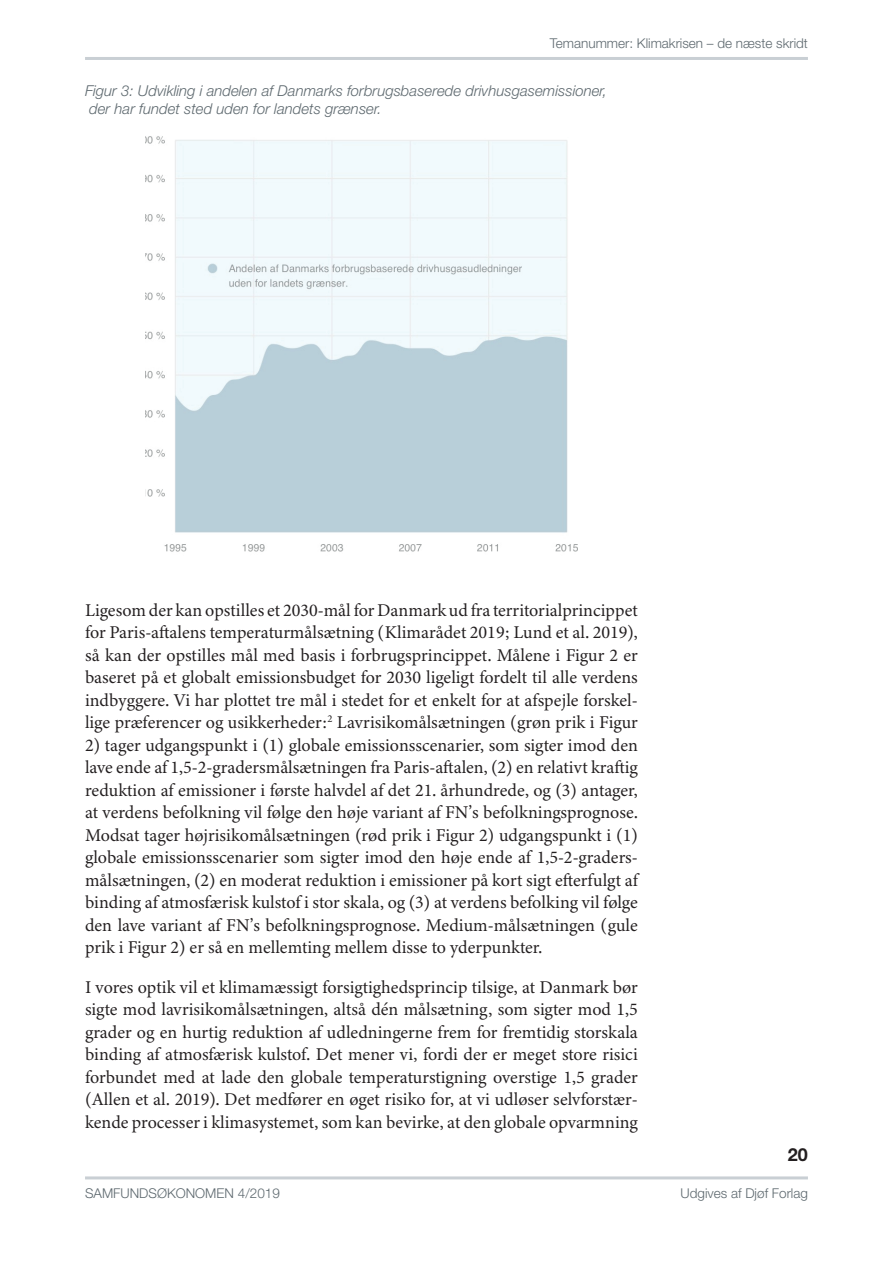
<style>
.page{position:relative;width:893px;height:1263px;background:#fff}
.page>*{position:absolute;margin:0;border:0;box-sizing:border-box;transform-origin:0 0}
.t1{font:18px/22.5px "Minion 3";color:#231f20;text-align:justify}
.t2{font:700 18px "Helvetica Neue LT Std";color:#231f20}
.t3{font:italic 300 15px/18px "Helvetica Neue LT Std";color:#5e696f}
.t4{font:300 13.5px "Helvetica Neue LT Std";color:#5e696f}
.s1{font-family:"Calluna"}
</style>
<div class="page">
<hr style="left:85px;top:1176px;width:723px;height:3px;background:#c9cfd4">
<hr style="left:85px;top:57px;width:723px;height:3px;background:#c9cfd4">
<img style="left:145px;top:136px;width:433px;height:416px">
<p class="t4" style="left:550px;top:35px;width:260px">Temanummer: Klimakrisen – de næste skridt</p>
<p class="t3" style="left:85px;top:81px;width:524px">Figur 3: Udvikling i andelen af Danmarks forbrugsbaserede drivhusgasemissioner, der har fundet sted uden for landets grænser.</p>
<p class="t1" style="left:85px;top:599px;width:554px">Ligesom der kan opstilles et 2030-mål for Danmark ud fra territorialprincippet for Paris-aftalens temperaturmålsætning (Klimarådet 2019; Lund et al. 2019), så kan der opstilles mål med basis i forbrugsprincippet. Målene i Figur 2 er baseret på et globalt emissionsbudget for 2030 ligeligt fordelt til alle verdens indbyggere. Vi har plottet tre mål i stedet for et enkelt for at afspejle forskel&shy;lige præferencer og usikkerheder:<sup>2</sup> Lavrisikomålsætningen (grøn prik i Figur</p>
<p class="t1" style="left:85px;top:734px;width:554px">2) tager udgangspunkt i (1) globale emissionsscenarier, som sigter imod den lave ende af 1,5-2-gradersmålsætningen fra Paris-aftalen, (2) en relativt kraftig reduktion af emissioner i første halvdel af det 21. århundrede, og (3) antager, at verdens befolkning vil følge den høje variant af FN<span class="s1">’</span>s befolkningsprognose.<br>Modsat tager højrisikomålsætningen (rød prik i Figur 2) udgangspunkt i (1) globale emissionsscenarier som sigter imod den høje ende af 1,5-2-graders&shy;målsætningen, (2) en moderat reduktion i emissioner på kort sigt efterfulgt af binding af atmosfærisk kulstof i stor skala, og (3) at verdens befolking vil følge den lave variant af FN<span class="s1">’</span>s befolkningsprognose. Medium-målsætningen (gule prik i Figur 2) er så en mellemting mellem disse to yderpunkter.</p>
<p class="t1" style="left:85px;top:976px;width:554px">I vores optik vil et klimamæssigt forsigtighedsprincip tilsige, at Danmark bør sigte mod lavrisikomålsætningen, altså dén målsætning, som sigter mod 1,5 grader og en hurtig reduktion af udledningerne frem for fremtidig storskala binding af atmosfærisk kulstof. Det mener vi, fordi der er meget store risici forbundet med at lade den globale temperaturstigning overstige 1,5 grader (Allen et al. 2019). Det medfører en øget risiko for, at vi udløser selvforstær&shy;kende processer i klimasystemet, som kan bevirke, at den globale opvarmning</p>
<p class="t2" style="left:788px;top:1143px;width:22px">20</p>
<p class="t4" style="left:85px;top:1185px;width:196px">SAMFUNDSØKONOMEN 4/2019</p>
<p class="t4" style="left:681px;top:1185px;width:129px">Udgives af Djøf Forlag</p>
</div>
